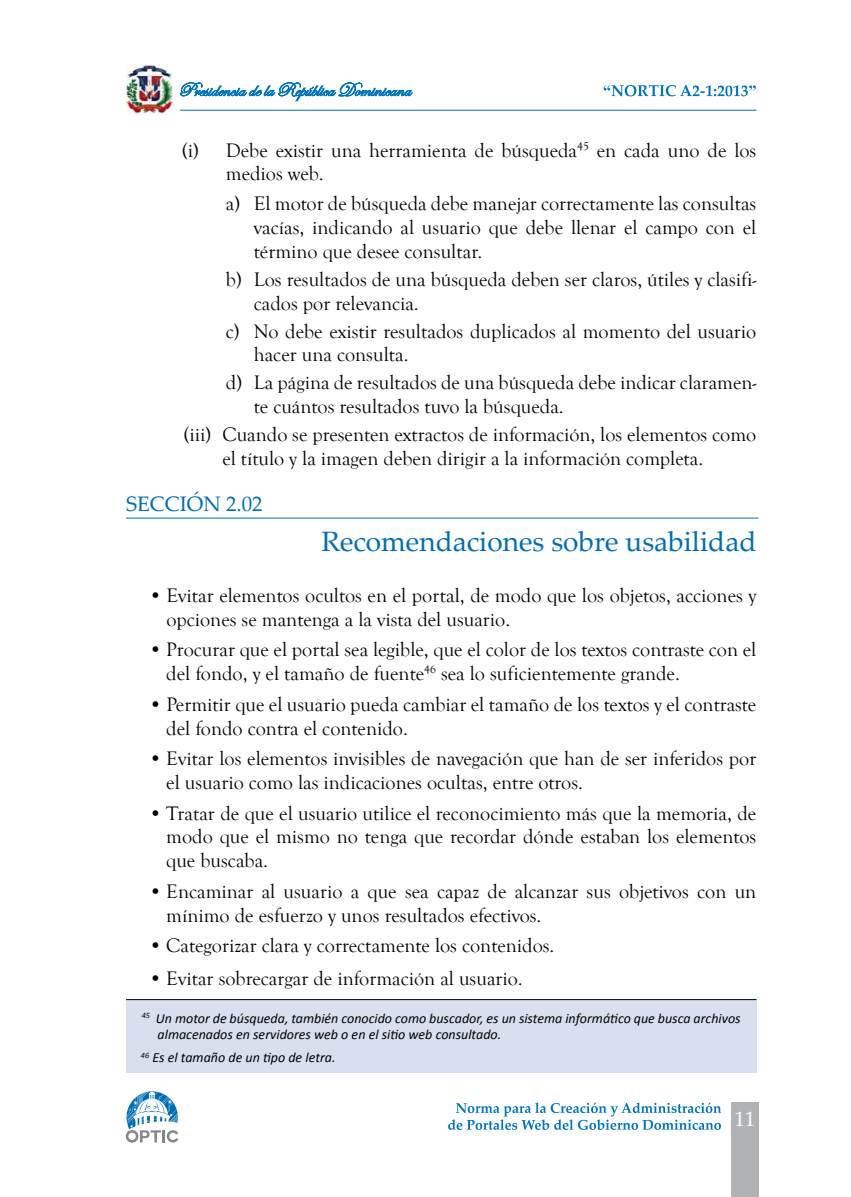
<style>
.page{position:relative;width:851px;height:1197px;background:#fff}
.page>*{position:absolute;margin:0;border:0;box-sizing:border-box;transform-origin:0 0}
.t1{font:28px "Palatino Linotype";color:#006db2}
.t2{font:21px "Palatino Linotype";color:#006db2}
.t3{font:21px "Palatino Linotype";color:#fff}
.t4{font:20.12px/23.8px "Goudy Old Style T";color:#000}
.t5{font:italic 14px/16.1px "Calibri";color:#000}
</style>
<div class="page">
<div style="left:731px;top:1102px;width:27px;height:95px;background:#b1b2b4"></div>
<svg style="left:448px;top:1103px;width:273px;height:27px"></svg>
<hr style="left:180px;top:110px;width:576px;height:1px;background:#006db2">
<svg style="left:603px;top:85px;width:152px;height:11px"></svg>
<img style="left:126px;top:65px;width:46px;height:48px">
<svg style="left:180px;top:82px;width:232px;height:20px"></svg>
<svg style="left:126px;top:1091px;width:52px;height:52px"></svg>
<div style="left:126px;top:999px;width:630px;height:74px;background:#d9dfef"></div>
<hr style="left:126px;top:999px;width:630px;height:1px;background:#000">
<hr style="left:126px;top:518px;width:632px;height:1px;background:#006db2">
<p class="t4" style="left:226px;top:139px;width:532px;text-indent:-44px">(i) Debe existir una herramienta de búsqueda<sup>45</sup> en cada uno de los medios web.</p>
<p class="t4" style="left:254px;top:192px;width:504px;text-align:justify;text-indent:-28px">a) El motor de búsqueda debe manejar correctamente las consultas vacías, indicando al usuario que debe llenar el campo con el término que desee consultar.</p>
<p class="t4" style="left:254px;top:268px;width:504px;text-indent:-28px">b) Los resultados de una búsqueda deben ser claros, útiles y clasifi&shy;cados por relevancia.</p>
<p class="t4" style="left:254px;top:320px;width:504px;text-indent:-28px">c) No debe existir resultados duplicados al momento del usuario hacer una consulta.</p>
<p class="t4" style="left:254px;top:371px;width:504px;text-indent:-28px">d) La página de resultados de una búsqueda debe indicar claramen&shy;te cuántos resultados tuvo la búsqueda.</p>
<p class="t4" style="left:222px;top:423px;width:535px;text-indent:-38px">(iii) Cuando se presenten extractos de información, los elementos como el título y la imagen deben dirigir a la información completa.</p>
<p class="t2" style="left:126px;top:489px;width:138px">SECCIÓN 2.02</p>
<h1 class="t1" style="left:321px;top:522px;width:436px">Recomendaciones sobre usabilidad</h1>
<p class="t4" style="left:166px;top:584px;width:591px;text-indent:-17px">• Evitar elementos ocultos en el portal, de modo que los objetos, acciones y opciones se mantenga a la vista del usuario.</p>
<p class="t4" style="left:166px;top:638px;width:591px;text-indent:-17px">• Procurar que el portal sea legible, que el color de los textos contraste con el del fondo, y el tamaño de fuente<sup>46</sup> sea lo suficientemente grande.</p>
<p class="t4" style="left:166px;top:693px;width:591px;text-indent:-17px">• Permitir que el usuario pueda cambiar el tamaño de los textos y el contraste del fondo contra el contenido.</p>
<p class="t4" style="left:166px;top:747px;width:591px;text-indent:-18px">• Evitar los elementos invisibles de navegación que han de ser inferidos por el usuario como las indicaciones ocultas, entre otros.</p>
<p class="t4" style="left:166px;top:802px;width:591px;text-align:justify;text-indent:-18px">• Tratar de que el usuario utilice el reconocimiento más que la memoria, de modo que el mismo no tenga que recordar dónde estaban los elementos que buscaba.</p>
<p class="t4" style="left:166px;top:880px;width:591px;text-indent:-17px">• Encaminar al usuario a que sea capaz de alcanzar sus objetivos con un mínimo de esfuerzo y unos resultados efectivos.</p>
<p class="t4" style="left:149px;top:934px;width:407px">• Categorizar clara y correctamente los contenidos.</p>
<p class="t4" style="left:149px;top:967px;width:375px">• Evitar sobrecargar de información al usuario.</p>
<p class="t5" style="left:157px;top:1010px;width:584px;text-indent:-16px"><sup>45</sup> Un motor de búsqueda, también conocido como buscador, es un sistema informático que busca archivos almacenados en servidores web o en el sitio web consultado.</p>
<p class="t5" style="left:141px;top:1049px;width:196px"><sup>46</sup> Es el tamaño de un tipo de letra.</p>
<p class="t3" style="left:734px;top:1104px;width:22px">11</p>
</div>
